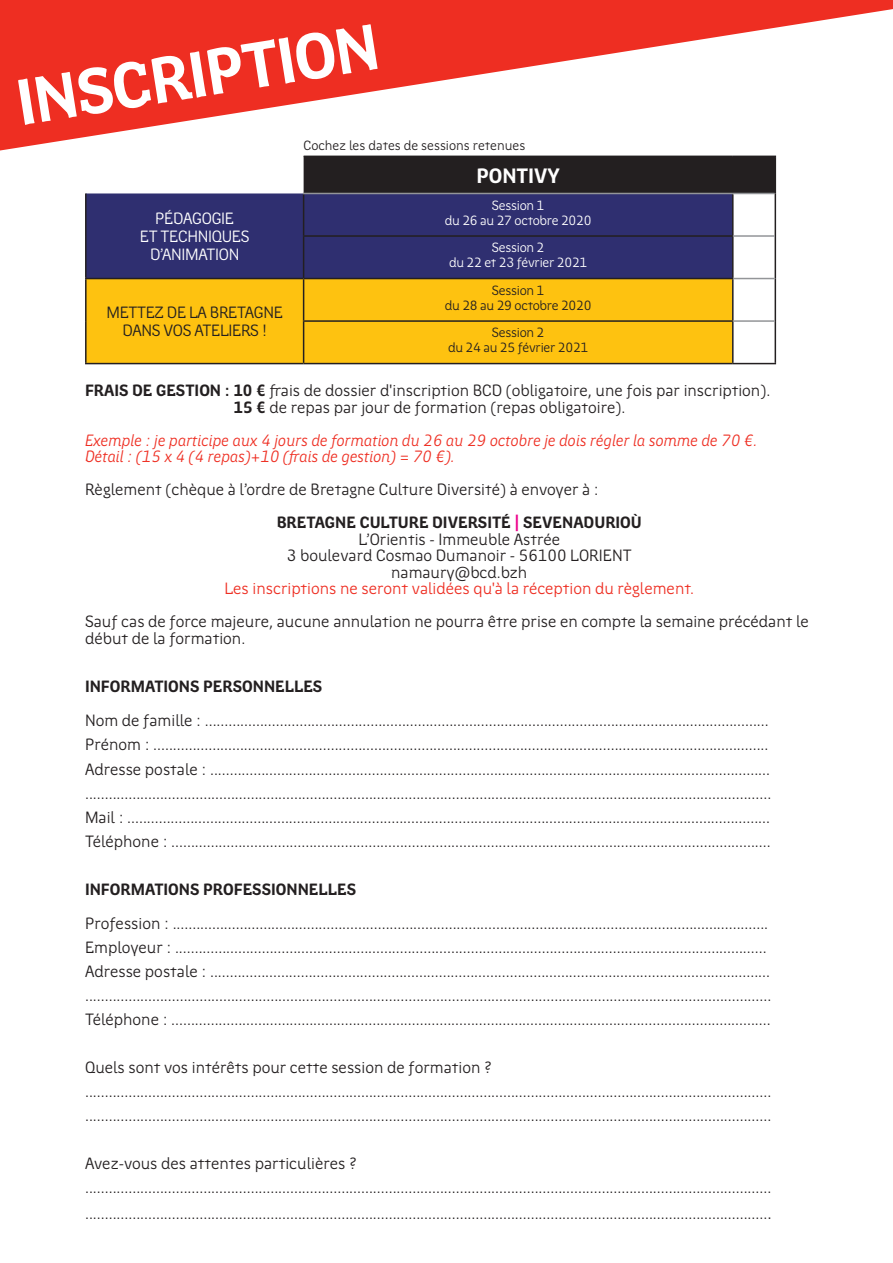
<style>
.page{position:relative;width:893px;height:1263px;background:#fff}
.page>*{position:absolute;margin:0;border:0;box-sizing:border-box;transform-origin:0 0}
.t1{font:700 65.4px "Region Bretagne";color:#fff}
.t2{font:700 21px "Region Bretagne";color:#fff}
.t3{font:16.5px/24px "Region Bretagne";color:#231f20}
.t4{font:italic 16.5px/16.5px "Region Bretagne";color:#ee2e22}
.t5{font:16.5px "Region Bretagne";color:#ee2e22}
.t6{font:700 16.5px "Region Bretagne";color:#231f20}
.t7{font:16.5px/18px "Region Bretagne";letter-spacing:-.02em;color:#231f20;text-align:center}
.t8{font:16.5px/18px "Region Bretagne";letter-spacing:-.02em;color:#fff;text-align:center}
.t9{font:13.5px/15px "Region Bretagne";letter-spacing:-.02em;color:#fff;text-align:center}
.t10{font:13.5px/15px "Region Bretagne";letter-spacing:-.02em;color:#231f20;text-align:center}
.t11{font:13.5px "Region Bretagne";color:#231f20}
.s1{font-weight:700}
.s2{font-weight:700;color:#ed028c}
.s3{font-size:18px}
</style>
<div class="page">
<div style="left:304px;top:157px;width:471px;height:36px;background:#231f20"></div>
<div style="left:87px;top:193px;width:645px;height:85px;background:#2f2f70"></div>
<div style="left:87px;top:279px;width:645px;height:84px;background:#fec210"></div>
<hr style="left:304px;top:156px;width:429px;height:1px;background:#231f20">
<hr style="left:733px;top:156px;width:43px;height:1px;background:#231f20">
<hr style="left:732px;top:157px;width:2px;height:36px;background:#231f20">
<hr style="left:775px;top:157px;width:1px;height:36px;background:#231f20">
<hr style="left:85px;top:193px;width:2px;height:43px;background:#231f20">
<hr style="left:303px;top:194px;width:1px;height:41px;background:#231f20">
<hr style="left:732px;top:194px;width:2px;height:41px;background:#231f20">
<hr style="left:775px;top:193px;width:1px;height:43px;background:#231f20">
<hr style="left:85px;top:236px;width:2px;height:42px;background:#231f20">
<hr style="left:303px;top:235px;width:431px;height:2px;background:#231f20">
<hr style="left:303px;top:237px;width:1px;height:41px;background:#231f20">
<hr style="left:732px;top:237px;width:2px;height:41px;background:#231f20">
<hr style="left:775px;top:236px;width:1px;height:43px;background:#231f20">
<hr style="left:85px;top:278px;width:219px;height:1px;background:#231f20">
<hr style="left:85px;top:279px;width:2px;height:42px;background:#231f20">
<hr style="left:304px;top:278px;width:430px;height:1px;background:#231f20">
<hr style="left:303px;top:279px;width:1px;height:41px;background:#231f20">
<hr style="left:732px;top:279px;width:2px;height:41px;background:#231f20">
<hr style="left:775px;top:279px;width:1px;height:42px;background:#231f20">
<hr style="left:85px;top:321px;width:2px;height:42px;background:#231f20">
<hr style="left:303px;top:320px;width:431px;height:2px;background:#231f20">
<hr style="left:303px;top:322px;width:1px;height:41px;background:#231f20">
<hr style="left:732px;top:322px;width:2px;height:41px;background:#231f20">
<hr style="left:775px;top:321px;width:1px;height:42px;background:#231f20">
<hr style="left:85px;top:363px;width:219px;height:1px;background:#231f20">
<hr style="left:304px;top:363px;width:429px;height:1px;background:#231f20">
<hr style="left:733px;top:363px;width:43px;height:1px;background:#231f20">
<hr style="left:303px;top:193px;width:430px;height:1px;background:#939598">
<hr style="left:733px;top:193px;width:42px;height:1px;background:#939598">
<hr style="left:734px;top:235px;width:41px;height:2px;background:#939598">
<hr style="left:734px;top:278px;width:41px;height:1px;background:#939598">
<hr style="left:734px;top:320px;width:41px;height:2px;background:#939598">
<svg style="left:0;top:0;width:893px;height:150px;fill:#ee2e22"></svg>
<h1 class="t1" style="left:11px;top:68px;width:368px;rotate:-9deg">INSCRIPTION</h1>
<p class="t11" style="left:303px;top:138px;width:223px">Cochez les dates de sessions retenues</p>
<p class="t2" style="left:476px;top:164px;width:85px">PONTIVY</p>
<p class="t8" style="left:140px;top:210px;width:111px">PÉDAGOGIE<br>ET TECHNIQUES<br>D’ANIMATION</p>
<p class="t9" style="left:445px;top:198px;width:148px">Session 1<br>du 26 au 27 octobre 2020</p>
<p class="t9" style="left:449px;top:240px;width:140px">Session 2<br>du 22 et 23 février 2021</p>
<p class="t10" style="left:445px;top:283px;width:148px">Session 1<br>du 28 au 29 octobre 2020</p>
<p class="t10" style="left:448px;top:325px;width:142px">Session 2<br>du 24 au 25 février 2021</p>
<p class="t3" style="left:85px;top:383px;width:687px;line-height:16.5px;text-align:center"><span class="s1">FRAIS DE GESTION : 10 €</span> frais de dossier d'inscription BCD (obligatoire, une fois par inscription).<br><span class="s1">15 €</span> de repas par jour de formation (repas obligatoire).</p>
<p class="t4" style="left:85px;top:432px;width:674px">Exemple : je participe aux 4 jours de formation du 26 au 29 octobre je dois régler la somme de 70 €.<br>Détail : (15 x 4 (4 repas)+10 (frais de gestion) = 70 €).</p>
<p class="t3" style="left:277px;top:474px;width:367px;line-height:33px;text-indent:-192px">Règlement (chèque à l’ordre de Bretagne Culture Diversité) à envoyer à :<br><span class="s1">BRETAGNE CULTURE DIVERSITÉ</span> <span class="s2">|</span> <span class="s1">SEVENADURIOÙ</span></p>
<p class="t3" style="left:287px;top:531px;width:346px;line-height:16.5px;text-align:center">L’Orientis - Immeuble Astrée<br>3 boulevard Cosmao Dumanoir - 56100 LORIENT namaury@bcd.bzh</p>
<p class="t5" style="left:224px;top:580px;width:471px">Les inscriptions ne seront validées qu'à la réception du règlement.</p>
<p class="t3" style="left:85px;top:614px;width:725px;line-height:16.5px">Sauf cas de force majeure, aucune annulation ne pourra être prise en compte la semaine précédant le début de la formation.</p>
<p class="t6" style="left:85px;top:677px;width:239px">INFORMATIONS PERSONNELLES</p>
<p class="t3" style="left:85px;top:709px;width:688px">Nom de famille : ...............................................................................................................................................<br>Prénom : ............................................................................................................................................................<br>Adresse postale : .............................................................................................................................................. ..............................................................................................................................................................................<br>Mail : ...................................................................................................................................................................<br>Téléphone : ........................................................................................................................................................</p>
<p class="t6" style="left:85px;top:880px;width:273px">INFORMATIONS PROFESSIONNELLES</p>
<p class="t3" style="left:85px;top:912px;width:688px">Profession : .......................................................................................................................................................<br>Employeur : ......................................................................................................................................................<br>Adresse postale : .............................................................................................................................................. ..............................................................................................................................................................................<br>Téléphone : ........................................................................................................................................................</p>
<p class="t3" style="left:85px;top:1056px;width:688px">Quels sont vos intérêts pour cette session de formation ? .............................................................................................................................................................................. ..............................................................................................................................................................................</p>
<p class="t3" style="left:85px;top:1152px;width:688px">Avez-vous des attentes particulières ? ..............................................................................................................................................................................</p>
<p class="t3" style="left:85px;top:1201px;width:688px">.............................................................................................................................................................................<span class="s3">.</span></p>
<p class="t7" style="left:106px;top:304px;width:178px">METTEZ DE LA BRETAGNE<br>DANS VOS ATELIERS !</p>
</div>
